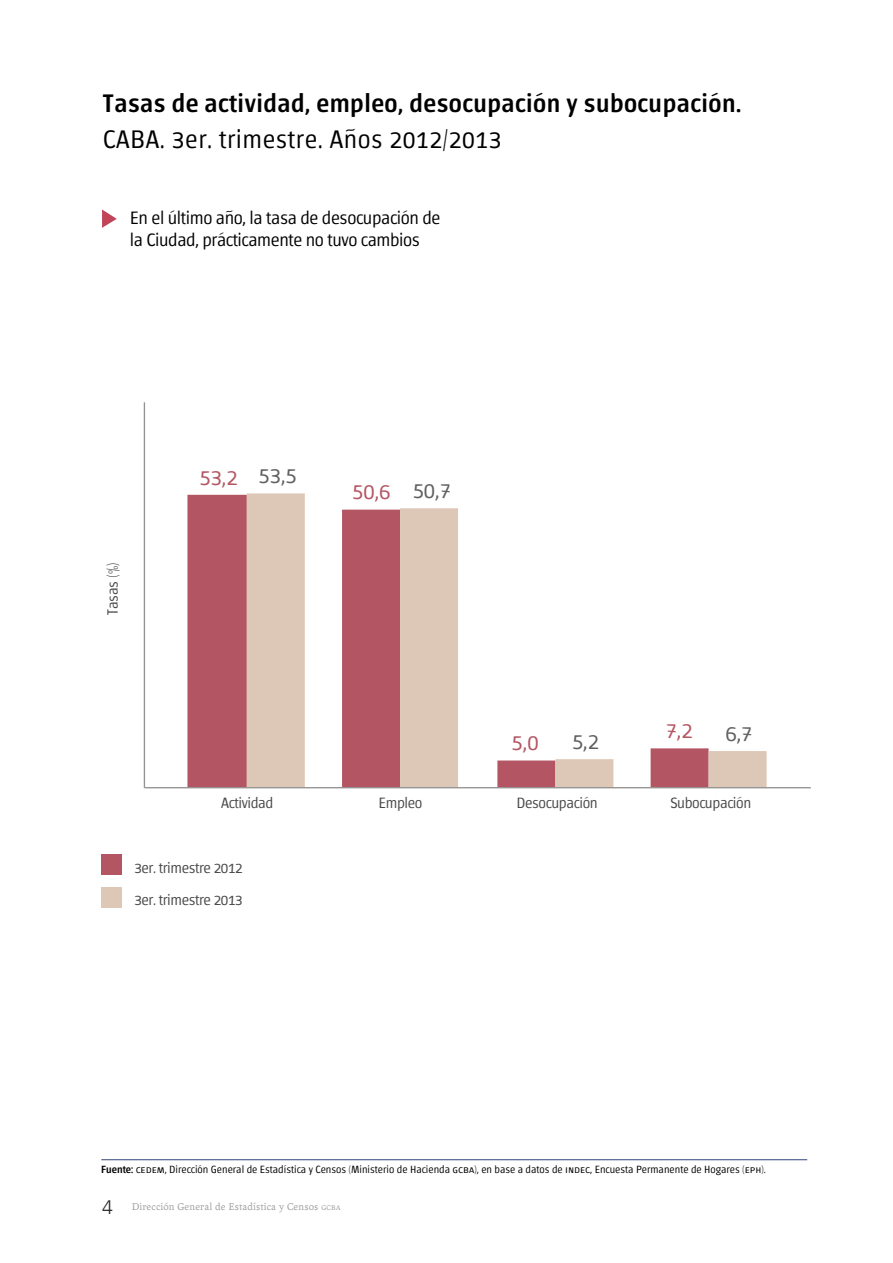
<style>
.page{position:relative;width:893px;height:1263px;background:#fff}
.page>*{position:absolute;margin:0;border:0;box-sizing:border-box;transform-origin:0 0}
.t1{font:500 25.5px "Chaco";letter-spacing:.02em;color:#000}
.t2{font:300 25.5px "Chaco";letter-spacing:.02em;color:#000}
.t3{font:300 22.5px "Chaco";color:#b45563}
.t4{font:300 22.5px "Chaco";color:#61605f}
.t5{font:300 18px/21.6px "Chaco";letter-spacing:-.02em;color:#000}
.t6{font:300 15px/32.4px "Chaco";letter-spacing:-.025em;color:#484848}
.t7{font:300 10.5px "Chaco";color:#000}
.t8{font:10.5px "Andralis ND Os F";letter-spacing:.02em;color:#9f9f9f}
.s1{font-weight:500}
.s2{font-family:"Zurich BT";font-weight:300;font-size:19.5px;color:#292929}
.s3{font-size:7.35px}
</style>
<div class="page">
<svg style="left:102px;top:209px;width:15px;height:19px"></svg>
<hr style="left:101px;top:1159px;width:706px;height:1px;background:#314377">
<div style="left:101px;top:854px;width:20px;height:21px;background:#b45563"></div>
<div style="left:101px;top:887px;width:20px;height:20px;background:#ddc7b7"></div>
<div style="left:187px;top:495px;width:60px;height:292px;background:#b45563"></div>
<svg style="left:247px;top:493px;width:520px;height:294px"></svg>
<hr style="left:144px;top:402px;width:1px;height:386px;background:#959391">
<hr style="left:144px;top:787px;width:667px;height:1px;background:#959391">
<h1 class="t1" style="left:103px;top:91px;width:640px">Tasas de actividad, empleo, desocupación y subocupación.</h1>
<h1 class="t2" style="left:103px;top:127px;width:400px">CABA. 3er. trimestre. Años 2012/2013</h1>
<h3 class="t5" style="left:130px;top:208px;width:312px">En el último año, la tasa de desocupación de la Ciudad, prácticamente no tuvo cambios</h3>
<h3 class="t6" style="left:97px;top:615px;width:54px;rotate:-90deg">Tasas (%)</h3>
<h2 class="t3" style="left:199px;top:467px;width:40px">53,2</h2>
<h2 class="t4" style="left:259px;top:465px;width:40px">53,5</h2>
<h2 class="t3" style="left:352px;top:481px;width:40px">50,6</h2>
<h2 class="t4" style="left:413px;top:480px;width:40px">50,7</h2>
<h2 class="t3" style="left:512px;top:732px;width:28px">5,0</h2>
<h2 class="t3" style="left:666px;top:720px;width:28px">7,2</h2>
<h2 class="t4" style="left:572px;top:731px;width:28px">5,2</h2>
<h2 class="t4" style="left:725px;top:723px;width:28px">6,7</h2>
<h3 class="t6" style="left:221px;top:787px;width:54px">Actividad</h3>
<h3 class="t6" style="left:379px;top:787px;width:45px">Empleo</h3>
<h3 class="t6" style="left:517px;top:787px;width:83px">Desocupación</h3>
<h3 class="t6" style="left:670px;top:787px;width:82px">Subocupación</h3>
<h3 class="t6" style="left:134px;top:852px;width:110px">3er. trimestre 2012<br>3er. trimestre 2013</h3>
<p class="t7" style="left:101px;top:1164px;width:666px"><span class="s1">Fuente:</span> cedem, Dirección General de Estadística y Censos (Ministerio de Hacienda gcba), en base a datos de indec, Encuesta Permanente de Hogares (eph).</p>
<p class="t8" style="left:102px;top:1201px;width:240px"><span class="s2">4</span> Dirección General de Estadística y Censos <span class="s3">gcba</span></p>
</div>
